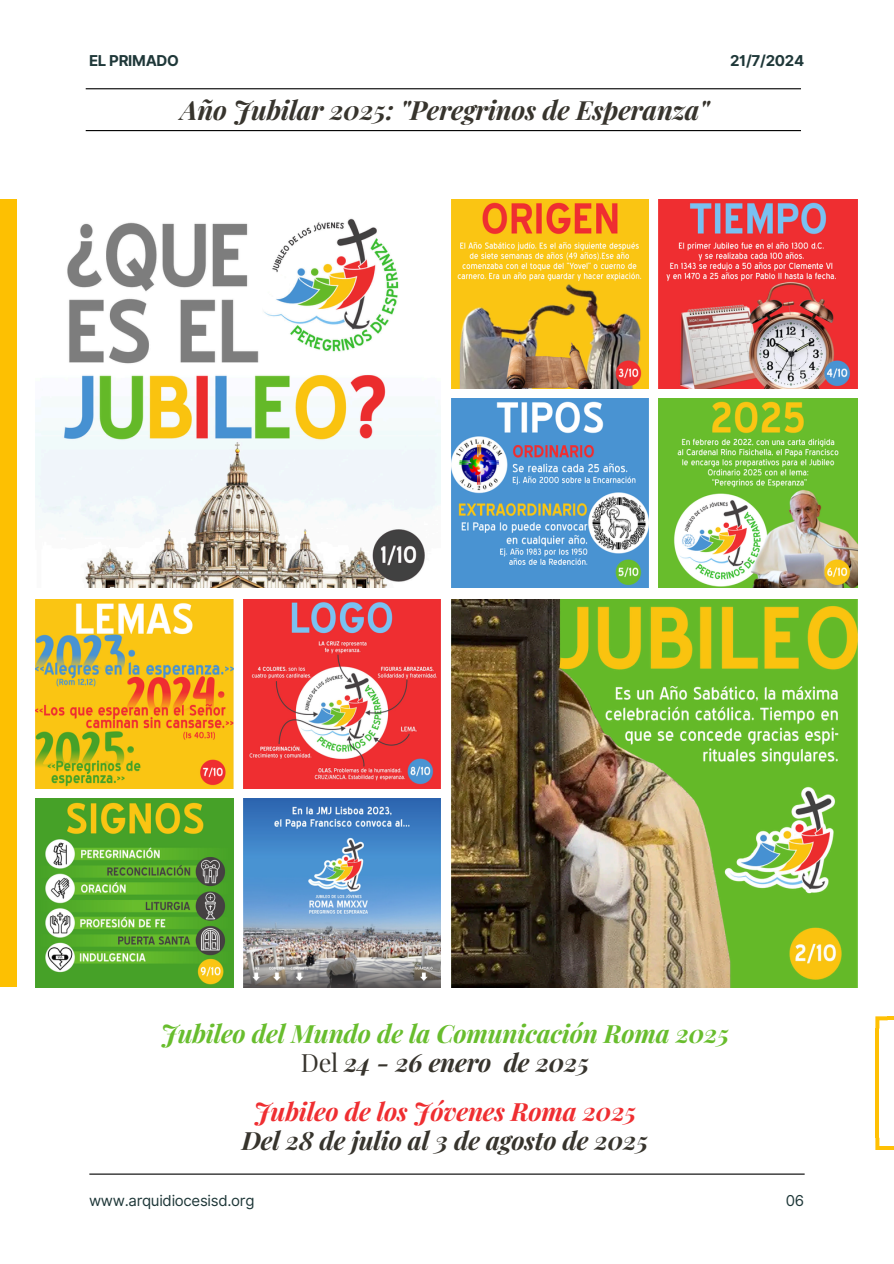
<style>
.page{position:relative;width:894px;height:1264px;background:#fff}
.page>*{position:absolute;margin:0;border:0;box-sizing:border-box;transform-origin:0 0}
.t1{font:italic 700 26.4px "Playfair Display";letter-spacing:-.01em;color:#37342d}
.t2{font:italic 700 25.05px/29.2px "Playfair Display";letter-spacing:-.01em;color:#37342d;text-align:center}
.t3{font:italic 700 25.05px/29.2px "Playfair Display";letter-spacing:-.01em;color:#68bd2d}
.t4{font:15px "Inter";letter-spacing:-.02em;color:#1f3839}
.t5{font:700 15px "Inter";letter-spacing:-.02em;color:#1f3839}
.s1{font-weight:400;font-style:normal;color:#37342d}
.s2{color:#37342d}
.s3{color:#ef2e31}
</style>
<div class="page">
<div style="left:0;top:199px;width:17px;height:788px;background:#fdc002"></div>
<img style="left:35px;top:218px;width:405px;height:370px">
<img style="left:451px;top:199px;width:197px;height:189px">
<img style="left:658px;top:199px;width:198px;height:189px">
<img style="left:451px;top:399px;width:197px;height:189px">
<img style="left:658px;top:399px;width:198px;height:189px">
<img style="left:35px;top:599px;width:198px;height:189px">
<img style="left:243px;top:599px;width:197px;height:189px">
<img style="left:451px;top:599px;width:405px;height:388px">
<img style="left:35px;top:798px;width:198px;height:189px">
<img style="left:243px;top:798px;width:197px;height:189px">
<hr style="left:89px;top:1173px;width:715px;height:1px;background:#000">
<hr style="left:86px;top:88px;width:714px;height:1px;background:#000">
<hr style="left:86px;top:130px;width:714px;height:1px;background:#000">
<hr style="left:875px;top:1028px;width:4px;height:109px;background:#ffc003">
<svg style="left:875px;top:1016px;width:18px;height:12px"></svg>
<svg style="left:875px;top:1137px;width:18px;height:12px"></svg>
<h1 class="t5" style="left:89px;top:52px;width:91px">EL PRIMADO</h1>
<h3 class="t1" style="left:181px;top:92px;width:530px">Año Jubilar 2025: "Peregrinos de Esperanza"</h3>
<h1 class="t5" style="left:729px;top:52px;width:76px">21/7/2024</h1>
<p class="t3" style="left:301px;top:1017px;width:430px;text-indent:-140px">Jubileo del Mundo de la Comunicación Roma 2025<br><span class="s1">Del</span> <span class="s2">24 - 26 enero</span></p>
<p class="t2" style="left:503px;top:1047px;width:87px">de 2025</p>
<p class="t2" style="left:242px;top:1095px;width:408px"><span class="s3">Jubileo de los Jóvenes Roma 2025<br></span>Del 28 de julio al 3 de agosto de 2025</p>
<h4 class="t4" style="left:89px;top:1191px;width:167px">www.arquidiocesisd.org</h4>
<h2 class="t4" style="left:785px;top:1191px;width:20px">06</h2>
</div>
